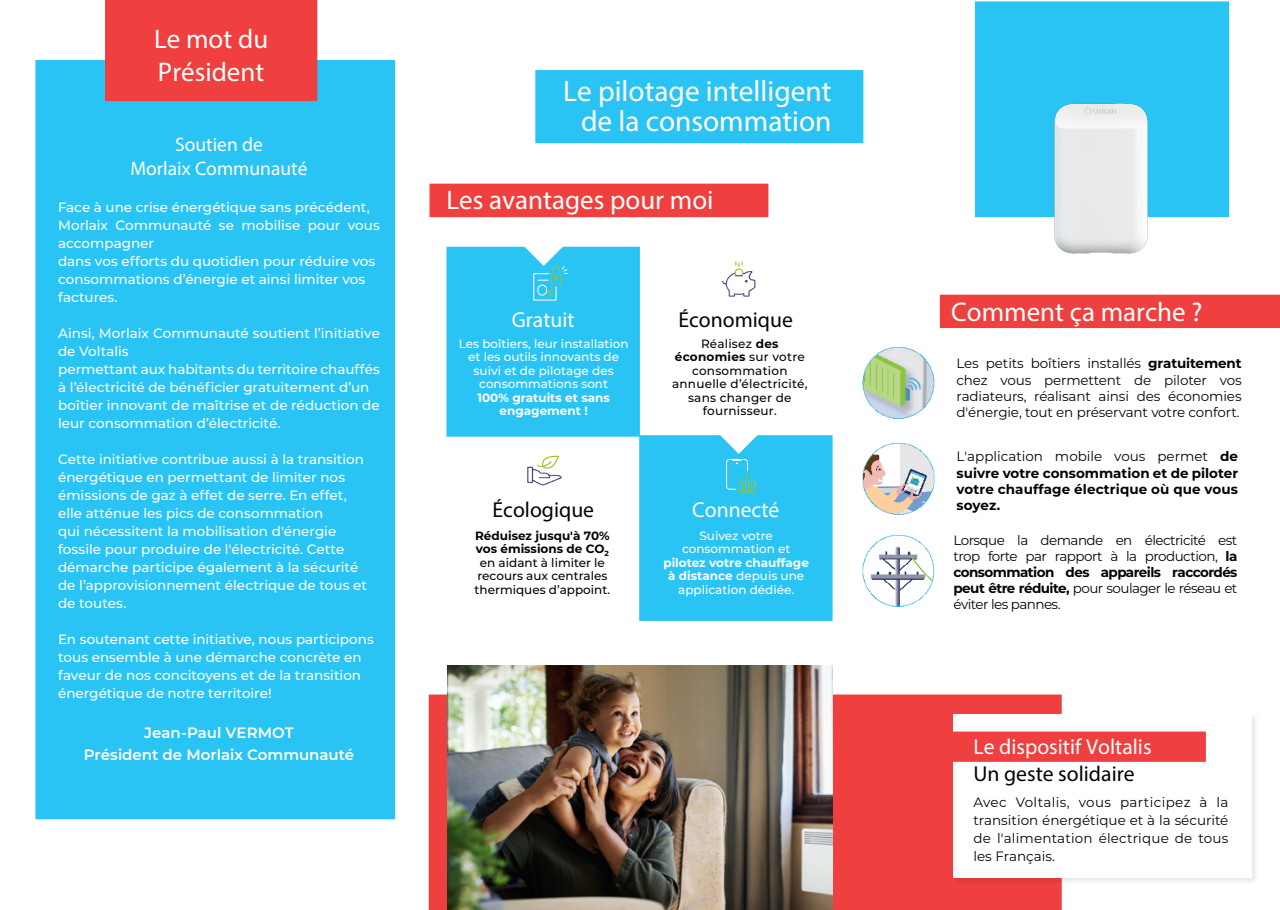
<style>
.page{position:relative;width:1280px;height:910px;background:#fff}
.page>*{position:absolute;margin:0;border:0;box-sizing:border-box;transform-origin:0 0}
.t1{font:29.4px/30px "Myriad Pro";color:#fff;text-align:right}
.t2{font:27px "Myriad Pro";color:#fff}
.t3{font:21.75px "Myriad Pro";color:#080302}
.t4{font:21.75px "Myriad Pro";color:#fff}
.t5{font:19.5px "Myriad Pro";color:#fff}
.t6{font:600 15px "Montserrat";color:#fff}
.t7{font:500 13.5px/18px "Montserrat";color:#fff}
.t8{font:13.5px/16.2px "Montserrat";letter-spacing:-.01em;color:#080302;text-align:justify}
.t9{font:700 13.5px/16.2px "Montserrat";letter-spacing:.01em;color:#080302;text-align:justify}
.t10{font:500 12px/13.5px "Montserrat";color:#fff;text-align:center}
.t11{font:500 12px/13.5px "Montserrat";letter-spacing:.015em;color:#080302;text-align:center}
.s1{font-weight:700}
.s2{font-weight:400}
</style>
<div class="page">
<div style="left:940px;top:295px;width:340px;height:33px;background:#ef3f3e"></div>
<div style="left:639px;top:435px;width:193px;height:186px;background:#2ac4f4;border:2px solid #2ac4f4"></div>
<div style="left:446px;top:247px;width:194px;height:190px;background:#2ac4f4;border:2px solid #2ac4f4"></div>
<div style="left:429px;top:184px;width:339px;height:33px;background:#ef3f3e"></div>
<div style="left:535px;top:70px;width:328px;height:73px;background:#2ac4f4"></div>
<div style="left:35px;top:60px;width:360px;height:759px;background:#2ac4f4;border:2px solid #2ac4f4"></div>
<div style="left:105px;top:0;width:212px;height:101px;background:#ef3f3e"></div>
<div style="left:429px;top:694px;width:633px;height:216px;background:#ef3f3e"></div>
<img style="left:722px;top:261px;width:34px;height:36px">
<img style="left:527px;top:455px;width:35px;height:31px">
<div style="left:739px;top:480px;width:4px;height:13px;border:1px solid #8fc43e;border-radius:2px"></div>
<div style="left:745px;top:480px;width:4px;height:13px;border:1px solid #8fc43e;border-radius:2px"></div>
<div style="left:751px;top:480px;width:4px;height:13px;border:1px solid #8fc43e;border-radius:2px"></div>
<img style="left:448px;top:666px;width:384px;height:244px">
<div style="left:952px;top:713px;width:307px;height:172px;background:#231f20;opacity:.1"></div>
<div style="left:953px;top:715px;width:299px;height:163px;background:#fff"></div>
<div style="left:953px;top:731px;width:253px;height:31px;background:#ef3f3e;border:2px solid #ef3f3e"></div>
<img style="left:863px;top:347px;width:72px;height:72px">
<img style="left:863px;top:443px;width:72px;height:71px">
<img style="left:863px;top:535px;width:72px;height:71px">
<svg style="left:516px;top:246px;width:55px;height:55px"></svg>
<svg style="left:711px;top:435px;width:55px;height:56px"></svg>
<div style="left:976px;top:2px;width:252px;height:214px;background:#2ac4f4"></div>
<div style="left:975px;top:1px;width:254px;height:216px;border:2px solid #2ac4f4"></div>
<img style="left:990px;top:103px;width:222px;height:151px">
<p class="t2" style="left:154px;top:22px;width:116px">Le mot du</p>
<p class="t2" style="left:158px;top:55px;width:108px">Président</p>
<p class="t5" style="left:175px;top:132px;width:89px">Soutien de</p>
<p class="t5" style="left:130px;top:156px;width:178px">Morlaix Communauté</p>
<p class="t7" style="left:58px;top:198px;width:313px">Face à une crise énergétique sans précédent,</p>
<p class="t7" style="left:58px;top:216px;width:323px">Morlaix Communauté se mobilise pour vous accompagner</p>
<p class="t7" style="left:58px;top:252px;width:319px">dans vos efforts du quotidien pour réduire vos</p>
<p class="t7" style="left:58px;top:270px;width:309px">consommations d’énergie et ainsi limiter vos</p>
<p class="t7" style="left:58px;top:288px;width:61px">factures.</p>
<p class="t7" style="left:58px;top:324px;width:323px">Ainsi, Morlaix Communauté soutient l’initiative de Voltalis</p>
<p class="t7" style="left:58px;top:360px;width:323px">permettant aux habitants du territoire chauffés</p>
<p class="t7" style="left:58px;top:378px;width:313px">à l’électricité de bénéficier gratuitement d’un</p>
<p class="t7" style="left:58px;top:396px;width:323px">boîtier innovant de maîtrise et de réduction de</p>
<p class="t7" style="left:58px;top:414px;width:224px">leur consommation d’électricité.</p>
<p class="t7" style="left:58px;top:450px;width:308px">Cette initiative contribue aussi à la transition</p>
<p class="t7" style="left:58px;top:468px;width:289px">énergétique en permettant de limiter nos</p>
<p class="t7" style="left:58px;top:486px;width:290px">émissions de gaz à effet de serre. En effet,</p>
<p class="t7" style="left:58px;top:504px;width:267px">elle atténue les pics de consommation</p>
<p class="t7" style="left:58px;top:522px;width:280px">qui nécessitent la mobilisation d'énergie</p>
<p class="t7" style="left:58px;top:540px;width:288px">fossile pour produire de l'électricité. Cette</p>
<p class="t7" style="left:58px;top:558px;width:302px">démarche participe également à la sécurité</p>
<p class="t7" style="left:58px;top:576px;width:310px">de l’approvisionnement électrique de tous et</p>
<p class="t7" style="left:58px;top:594px;width:70px">de toutes.</p>
<p class="t7" style="left:58px;top:630px;width:317px">En soutenant cette initiative, nous participons</p>
<p class="t7" style="left:58px;top:648px;width:305px">tous ensemble à une démarche concrète en</p>
<p class="t7" style="left:58px;top:666px;width:305px">faveur de nos concitoyens et de la transition</p>
<p class="t7" style="left:58px;top:684px;width:215px">énergétique de notre territoire!</p>
<p class="t6" style="left:144px;top:722px;width:151px">Jean-Paul VERMOT</p>
<p class="t6" style="left:84px;top:744px;width:272px">Président de Morlaix Communauté</p>
<p class="t1" style="left:563px;top:75px;width:270px">Le pilotage intelligent de la consommation</p>
<p class="t2" style="left:446px;top:184px;width:268px">Les avantages pour moi</p>
<p class="t4" style="left:512px;top:306px;width:64px">Gratuit</p>
<p class="t10" style="left:459px;top:336px;width:171px">Les boîtiers, leur installation et les outils innovants de suivi et de pilotage des consommations sont<br><span class="s1">100% gratuits et sans engagement !</span></p>
<p class="t3" style="left:678px;top:306px;width:116px">Économique</p>
<p class="t11" style="left:672px;top:336px;width:137px">Réalisez <span class="s1">des économies</span> sur votre consommation annuelle d’électricité, sans changer de fournisseur.</p>
<p class="t3" style="left:493px;top:497px;width:103px">Écologique</p>
<p class="t4" style="left:692px;top:497px;width:89px">Connecté</p>
<p class="t11" style="left:475px;top:528px;width:137px"><span class="s1">Réduisez jusqu'à 70% vos émissions de CO</span><sub>2 </sub>en aidant à limiter le recours aux centrales thermiques d’appoint.</p>
<p class="t10" style="left:663px;top:528px;width:147px">Suivez votre consommation et <span class="s1">pilotez votre chauffage à distance</span> depuis une application dédiée.</p>
<p class="t2" style="left:951px;top:296px;width:253px">Comment ça marche ?</p>
<p class="t8" style="left:956px;top:355px;width:287px">Les petits boîtiers installés <span class="s1">gratuitement </span>chez vous permettent de piloter vos radiateurs, réalisant ainsi des économies d'énergie, tout en préservant votre confort.</p>
<p class="t9" style="left:956px;top:448px;width:283px"><span class="s2">L'application mobile vous permet</span> de suivre votre consommation et de piloter votre chauffage électrique où que vous soyez.</p>
<p class="t8" style="left:953px;top:531px;width:285px">Lorsque la demande en électricité est trop forte par rapport à la production, <span class="s1">la consommation des appareils raccordés peut être réduite,</span> pour soulager le réseau et éviter les pannes.</p>
<p class="t4" style="left:973px;top:734px;width:180px">Le dispositif Voltalis</p>
<p class="t3" style="left:973px;top:760px;width:163px">Un geste solidaire</p>
<p class="t8" style="left:973px;top:792px;width:257px;line-height:18px">Avec Voltalis, vous participez à la transition énergétique et à la sécurité de l'alimentation électrique de tous les Français.</p>
</div>
